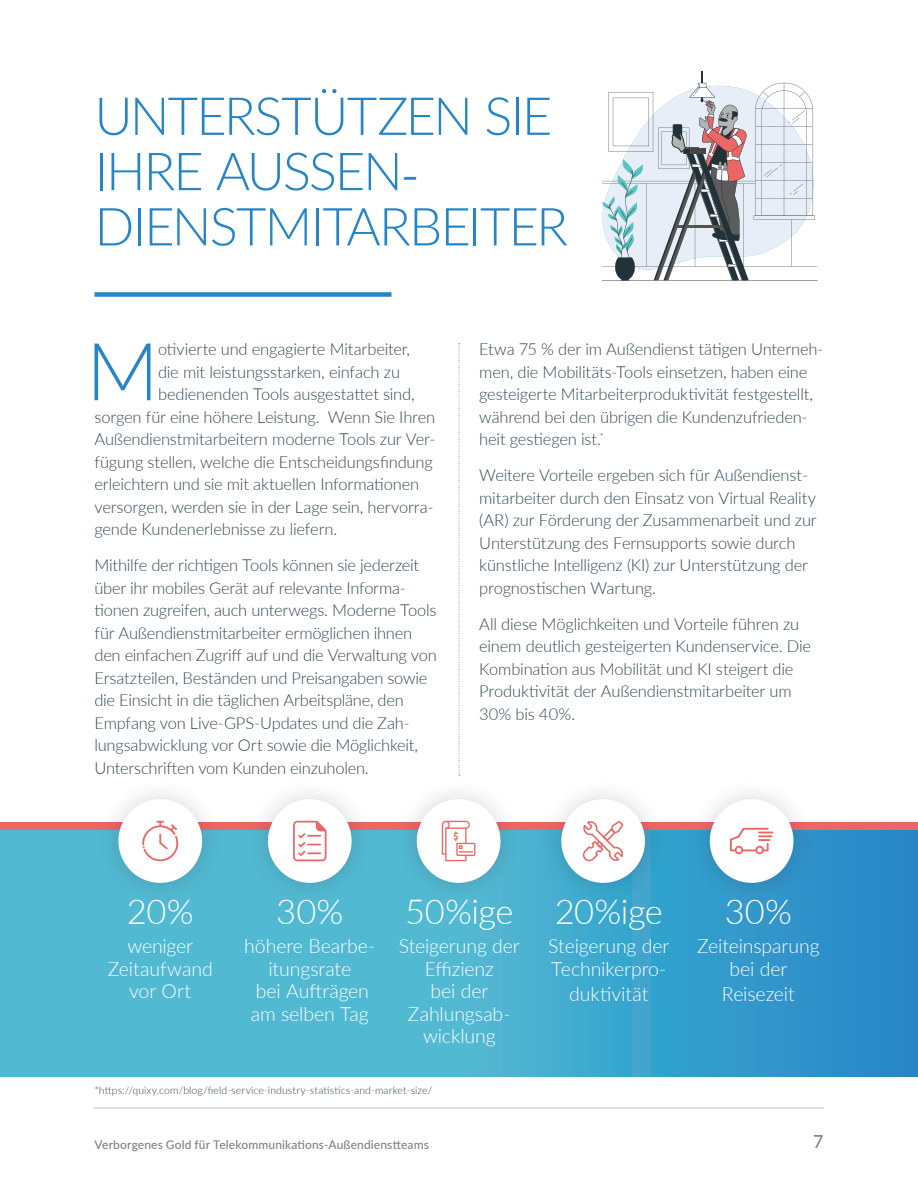
<style>
.page{position:relative;width:918px;height:1188px;background:#fff}
.page>*{position:absolute;margin:0;border:0;box-sizing:border-box;transform-origin:0 0}
.t1{font:300 80.1px "Lato";color:#2585c6}
.t2{font:300 52.5px/55.3px "Lato";letter-spacing:-.04em;color:#2585c6}
.t3{font:300 34.5px "Lato";letter-spacing:-.01em;color:#fff}
.t4{font:300 19.5px/22.5px "Lato";letter-spacing:-.01em;color:#fff;text-align:center}
.t5{font:500 18px "Lato";color:#818285}
.t6{font:300 16.5px/22.5px "Lato";letter-spacing:-.015em;color:#344855}
.t7{font:500 12px "Lato";letter-spacing:.01em;color:#818285}
.t8{font:300 10.5px "Lato";letter-spacing:.01em;color:#344855}
.s1{font-family:"Minion Pro";font-weight:400}
</style>
<div class="page">
<hr style="left:94px;top:1107px;width:730px;height:2px;background:#dfdee1">
<div style="left:94px;top:292px;width:298px;height:5px;background:#2585c6"></div>
<svg style="left:459px;top:343px;width:1px;height:433px"></svg>
<div style="left:0;top:831px;width:918px;height:245px;background:linear-gradient(to right,#5ec6d5,#2d92ca)"></div>
<div style="left:96px;top:777px;width:128px;height:128px;background:#231f20;opacity:.2"></div>
<div style="left:118px;top:799px;width:84px;height:84px;background:#fff;border-radius:50%"></div>
<svg style="left:142px;top:821px;width:36px;height:40px"></svg>
<div style="left:246px;top:777px;width:128px;height:128px;background:#231f20;opacity:.2"></div>
<div style="left:268px;top:799px;width:84px;height:84px;background:#fff;border-radius:50%"></div>
<svg style="left:293px;top:821px;width:34px;height:40px"></svg>
<div style="left:395px;top:777px;width:128px;height:128px;background:#231f20;opacity:.2"></div>
<div style="left:417px;top:799px;width:83px;height:84px;background:#fff;border-radius:50%"></div>
<svg style="left:442px;top:821px;width:33px;height:40px"></svg>
<div style="left:539px;top:777px;width:128px;height:128px;background:#231f20;opacity:.2"></div>
<div style="left:561px;top:799px;width:84px;height:84px;background:#fff;border-radius:50%"></div>
<svg style="left:583px;top:821px;width:40px;height:40px"></svg>
<div style="left:688px;top:777px;width:128px;height:128px;background:#231f20;opacity:.2"></div>
<div style="left:710px;top:799px;width:84px;height:84px;background:#fff;border-radius:50%"></div>
<svg style="left:730px;top:828px;width:43px;height:26px"></svg>
<svg style="left:602px;top:71px;width:216px;height:210px"></svg>
<h2 class="t2" style="left:94px;top:86px;width:475px">UNTERSTÜTZEN SIE<br>IHRE AUSSEN<span class="s1">-<br></span>DIENSTMITARBEITER</h2>
<h1 class="t1" style="left:86px;top:316px;width:74px">M</h1>
<p class="t6" style="left:158px;top:337px;width:254px">otivierte und engagierte Mitarbeiter,</p>
<p class="t6" style="left:158px;top:360px;width:244px">die mit leistungsstarken, einfach zu</p>
<p class="t6" style="left:158px;top:382px;width:258px">bedienenden Tools ausgestattet sind,</p>
<p class="t6" style="left:95px;top:405px;width:342px">sorgen für eine höhere Leistung. Wenn Sie Ihren</p>
<p class="t6" style="left:95px;top:427px;width:343px">Außendienstmitarbeitern moderne Tools zur Ver-</p>
<p class="t6" style="left:95px;top:450px;width:340px">fügung stellen, welche die Entscheidungsfindung</p>
<p class="t6" style="left:95px;top:473px;width:326px">erleichtern und sie mit aktuellen Informationen</p>
<p class="t6" style="left:95px;top:495px;width:341px">versorgen, werden sie in der Lage sein, hervorra-</p>
<p class="t6" style="left:95px;top:518px;width:244px">gende Kundenerlebnisse zu liefern.</p>
<p class="t6" style="left:95px;top:554px;width:344px">Mithilfe der richtigen Tools können sie jederzeit über ihr mobiles Gerät auf relevante Informa&shy;tionen zugreifen, auch unterwegs. Moderne Tools für Außendienstmitarbeiter ermöglichen ihnen den einfachen Zugriff auf und die Verwaltung von Ersatzteilen, Beständen und Preisangaben sowie die Einsicht in die täglichen Arbeitspläne, den Empfang von Live-GPS-Updates und die Zah&shy;lungsabwicklung vor Ort sowie die Möglichkeit, Unterschriften vom Kunden einzuholen.</p>
<p class="t6" style="left:479px;top:338px;width:346px">Etwa 75 % der im Außendienst tätigen Unterneh&shy;men, die Mobilitäts-Tools einsetzen, haben eine gesteigerte Mitarbeiterproduktivität festgestellt, während bei den übrigen die Kundenzufrieden&shy;heit gestiegen ist.<sup>*</sup></p>
<p class="t6" style="left:479px;top:463px;width:339px">Weitere Vorteile ergeben sich für Außendienst&shy;mitarbeiter durch den Einsatz von Virtual Reality (AR) zur Förderung der Zusammenarbeit und zur Unterstützung des Fernsupports sowie durch künstliche Intelligenz (KI) zur Unterstützung der prognostischen Wartung.</p>
<p class="t6" style="left:479px;top:612px;width:333px">All diese Möglichkeiten und Vorteile führen zu einem deutlich gesteigerten Kundenservice. Die Kombination aus Mobilität und KI steigert die Produktivität der Außendienstmitarbeiter um 30% bis 40%.</p>
<h3 class="t3" style="left:127px;top:888px;width:68px">20%</h3>
<p class="t4" style="left:108px;top:934px;width:107px">weniger<br>Zeitaufwand vor Ort</p>
<h3 class="t3" style="left:276px;top:888px;width:69px">30%</h3>
<p class="t4" style="left:244px;top:934px;width:133px">höhere Bearbe&shy;itungsrate<br>bei Aufträgen am selben Tag</p>
<h3 class="t3" style="left:405px;top:888px;width:110px">50%ige</h3>
<p class="t4" style="left:399px;top:934px;width:123px">Steigerung der<br>Effizienz<br>bei der<br>Zahlungsab&shy;wicklung</p>
<p class="t8" style="left:94px;top:1082px;width:339px">*https://quixy.com/blog/field-service-industry-statistics-and-market-size/</p>
<h3 class="t3" style="left:555px;top:888px;width:110px">20%ige</h3>
<p class="t4" style="left:548px;top:934px;width:123px;text-align:left">Steigerung der<br>Technikerpro-</p>
<p class="t4" style="left:569px;top:982px;width:81px">duktivität</p>
<h3 class="t3" style="left:725px;top:888px;width:69px">30%</h3>
<p class="t4" style="left:697px;top:934px;width:124px">Zeiteinsparung bei der</p>
<p class="t4" style="left:722px;top:982px;width:74px">Reisezeit</p>
<p class="t7" style="left:94px;top:1136px;width:336px">Verborgenes Gold für Telekommunikations-Außendienstteams</p>
<p class="t5" style="left:813px;top:1129px;width:12px">7</p>
</div>
